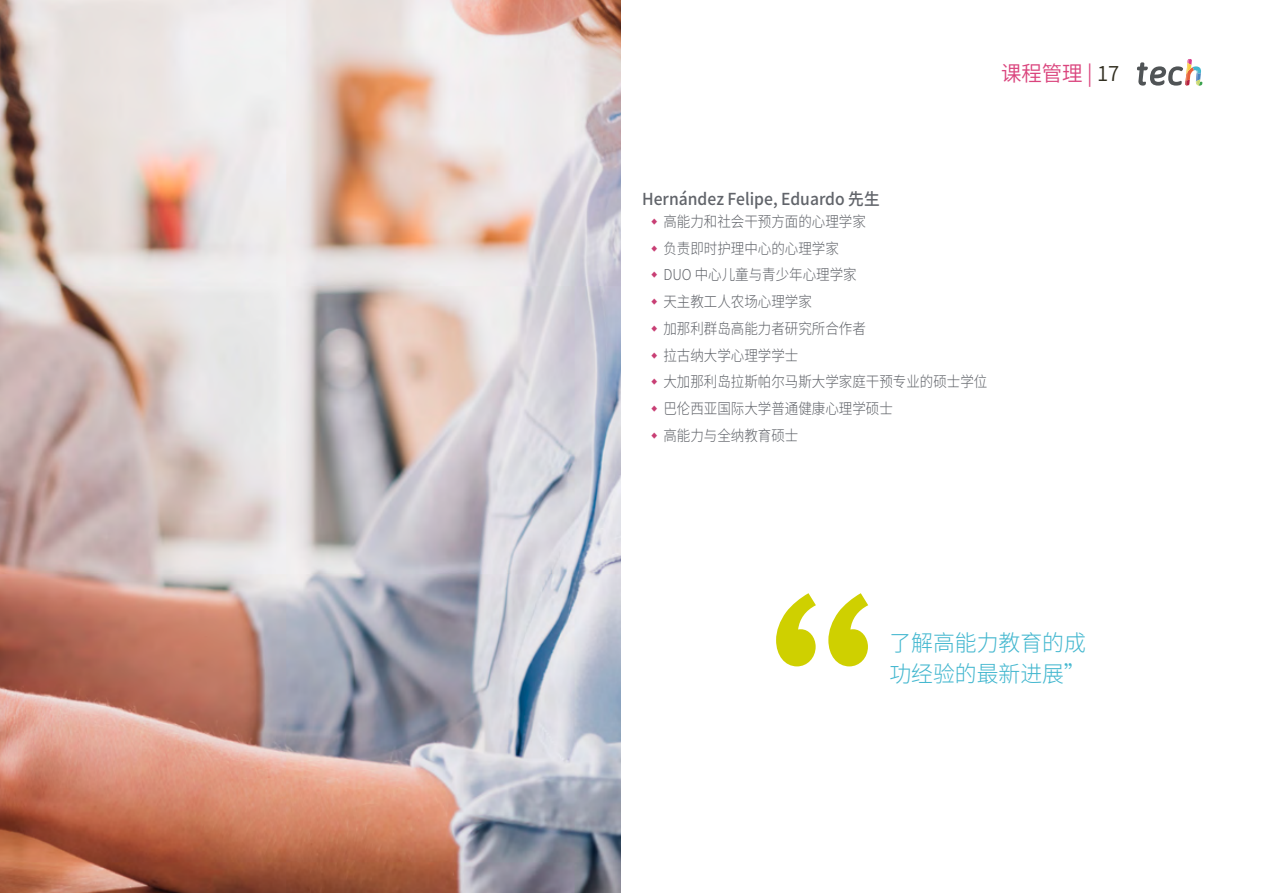
<style>
.page{position:relative;width:1263px;height:893px;background:#fff}
.page>*{position:absolute;margin:0;border:0;box-sizing:border-box;transform-origin:0 0}
.t1{font:300 22.5px/31.5px "Source Han Sans CN";color:#43b7cf}
.t2{font:21px "Source Han Sans CN";color:#da447d}
.t3{font:500 16.5px "Source Han Sans CN";color:#61646a;scale:.95 1}
.t4{font:300 15px/26.7px "Source Han Sans CN";color:#61646a;scale:.9 1}
.s1{color:#312e20}
</style>
<div class="page">
<svg style="left:1137px;top:59px;width:65px;height:27px"></svg>
<img style="left:0;top:0;width:621px;height:893px">
<svg style="left:776px;top:593px;width:92px;height:73px"></svg>
<h2 class="t2" style="left:1001px;top:61px;width:120px">课程管理 | <span class="s1">17</span></h2>
<p class="t3" style="left:642px;top:189px;width:252px">Hernández Felipe, Eduardo 先生</p>
<p class="t4" style="left:663px;top:208px;width:361px">高能力和社会干预方面的心理学家<br>负责即时护理中心的心理学家<br>DUO 中心儿童与青少年心理学家<br>天主教工人农场心理学家<br>加那利群岛高能力者研究所合作者<br>拉古纳大学心理学学士<br>大加那利岛拉斯帕尔马斯大学家庭干预专业的硕士学位巴伦西亚国际大学普通健康心理学硕士<br>高能力与全纳教育硕士</p>
<h1 class="t1" style="left:889px;top:627px;width:198px">了解高能力教育的成功经验的最新进展”</h1>
</div>
